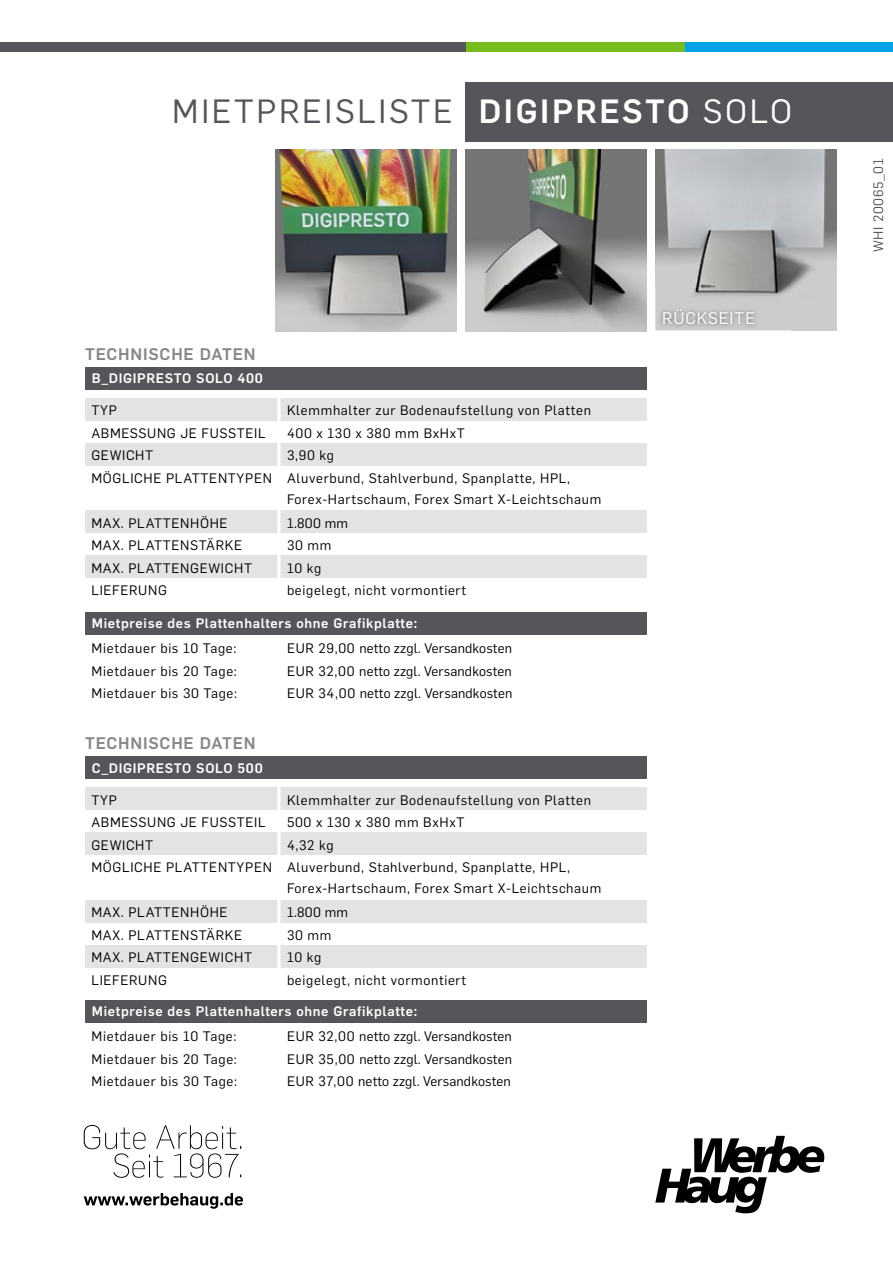
<style>
.page{position:relative;width:893px;height:1263px;background:#fff}
.page>*{position:absolute;margin:0;border:0;box-sizing:border-box;transform-origin:0 0}
.t1{font:500 33px "Flama";letter-spacing:.08em;color:#fff}
.t2{font:33px "Flama";letter-spacing:.08em;color:#54565a}
.t3{font:500 16.5px "Flama";letter-spacing:.05em;color:#878786}
.t4{font:16.5px "Flama";letter-spacing:.05em;color:#fff}
.t5{font:13.5px/22.5px "Flama";letter-spacing:.05em;color:#000}
.t6{font:13.5px "Flama";letter-spacing:.01em;color:#000}
.t7{font:500 13.5px "Flama";letter-spacing:.05em;color:#fff}
.t8{font:13.5px "Flama";color:#54565a}
.s1{font-weight:400}
</style>
<div class="page">
<img style="left:655px;top:149px;width:182px;height:181px">
<div style="left:465px;top:82px;width:428px;height:59px;background:#54565a"></div>
<img style="left:275px;top:150px;width:182px;height:181px">
<img style="left:465px;top:150px;width:181px;height:181px">
<svg style="left:655px;top:1136px;width:169px;height:77px"></svg>
<svg style="left:84px;top:1125px;width:157px;height:53px"></svg>
<svg style="left:84px;top:1193px;width:159px;height:16px"></svg>
<div style="left:85px;top:398px;width:561px;height:23px;background:#e3e3e3"></div>
<div style="left:85px;top:787px;width:561px;height:23px;background:#e3e3e3"></div>
<div style="left:85px;top:612px;width:561px;height:22px;background:#54565a"></div>
<div style="left:85px;top:1000px;width:561px;height:22px;background:#54565a"></div>
<div style="left:85px;top:367px;width:561px;height:23px;background:#54565a"></div>
<div style="left:85px;top:756px;width:561px;height:23px;background:#54565a"></div>
<div style="left:85px;top:443px;width:561px;height:23px;background:#e3e3e3"></div>
<div style="left:85px;top:832px;width:561px;height:23px;background:#e3e3e3"></div>
<div style="left:85px;top:511px;width:561px;height:22px;background:#e3e3e3"></div>
<div style="left:85px;top:900px;width:561px;height:22px;background:#e3e3e3"></div>
<div style="left:85px;top:556px;width:561px;height:22px;background:#e3e3e3"></div>
<div style="left:85px;top:945px;width:561px;height:22px;background:#e3e3e3"></div>
<hr style="left:277px;top:393px;width:3px;height:207px;background:#fff">
<hr style="left:277px;top:779px;width:3px;height:207px;background:#fff">
<img style="left:659px;top:304px;width:99px;height:24px">
<div style="left:458px;top:43px;width:232px;height:9px;background:#76bc21"></div>
<div style="left:685px;top:43px;width:208px;height:9px;background:#00a3e5"></div>
<div style="left:0;top:43px;width:465px;height:9px;background:#54565a"></div>
<h1 class="t2" style="left:172px;top:89px;width:282px">MIETPREISLISTE</h1>
<h1 class="t1" style="left:479px;top:88px;width:315px">DIGIPRESTO <span class="s1">SOLO</span></h1>
<p class="t3" style="left:85px;top:342px;width:172px">TECHNISCHE DATEN</p>
<p class="t7" style="left:92px;top:369px;width:173px">B_DIGIPRESTO SOLO 400</p>
<p class="t4" style="left:662px;top:306px;width:94px">RÜCKSEITE</p>
<p class="t5" style="left:91px;top:398px;width:182px">TYP<br>ABMESSUNG JE FUSSTEIL<br>GEWICHT<br>MÖGLICHE PLATTENTYPEN</p>
<p class="t5" style="left:91px;top:511px;width:162px">MAX. PLATTENHÖHE<br>MAX. PLATTENSTÄRKE<br>MAX. PLATTENGEWICHT<br>LIEFERUNG</p>
<p class="t5" style="left:287px;top:398px;width:305px">Klemmhalter zur Bodenaufstellung von Platten<br>400 x 130 x 380 mm BxHxT<br>3,90 kg<br>Aluverbund, Stahlverbund, Spanplatte, HPL,</p>
<p class="t5" style="left:287px;top:486px;width:316px;line-height:24px">Forex-Hartschaum, Forex Smart X-Leichtschaum<br>1.800 mm</p>
<p class="t5" style="left:287px;top:533px;width:181px">30 mm<br>10 kg<br>beigelegt, nicht vormontiert</p>
<p class="t7" style="left:92px;top:613px;width:327px">Mietpreise des Plattenhalters ohne Grafikplatte:</p>
<p class="t5" style="left:92px;top:636px;width:146px">Mietdauer bis 10 Tage:</p>
<p class="t6" style="left:287px;top:639px;width:226px">EUR 29,00 netto zzgl. Versandkosten</p>
<p class="t5" style="left:92px;top:659px;width:147px">Mietdauer bis 20 Tage:</p>
<p class="t6" style="left:287px;top:662px;width:226px">EUR 32,00 netto zzgl. Versandkosten</p>
<p class="t5" style="left:92px;top:681px;width:147px">Mietdauer bis 30 Tage:</p>
<p class="t6" style="left:287px;top:684px;width:227px">EUR 34,00 netto zzgl. Versandkosten</p>
<p class="t3" style="left:85px;top:731px;width:172px">TECHNISCHE DATEN</p>
<p class="t7" style="left:92px;top:758px;width:172px">C_DIGIPRESTO SOLO 500</p>
<p class="t5" style="left:91px;top:788px;width:182px">TYP<br>ABMESSUNG JE FUSSTEIL<br>GEWICHT<br>MÖGLICHE PLATTENTYPEN</p>
<p class="t5" style="left:91px;top:900px;width:162px">MAX. PLATTENHÖHE<br>MAX. PLATTENSTÄRKE<br>MAX. PLATTENGEWICHT<br>LIEFERUNG</p>
<p class="t5" style="left:287px;top:788px;width:305px">Klemmhalter zur Bodenaufstellung von Platten<br>500 x 130 x 380 mm BxHxT<br>4,32 kg<br>Aluverbund, Stahlverbund, Spanplatte, HPL,</p>
<p class="t5" style="left:287px;top:875px;width:316px;line-height:24px">Forex-Hartschaum, Forex Smart X-Leichtschaum<br>1.800 mm</p>
<p class="t5" style="left:287px;top:923px;width:181px">30 mm<br>10 kg<br>beigelegt, nicht vormontiert</p>
<p class="t7" style="left:92px;top:1001px;width:327px">Mietpreise des Plattenhalters ohne Grafikplatte:</p>
<p class="t5" style="left:92px;top:1024px;width:146px">Mietdauer bis 10 Tage:</p>
<p class="t6" style="left:287px;top:1027px;width:226px">EUR 32,00 netto zzgl. Versandkosten</p>
<p class="t5" style="left:92px;top:1047px;width:147px">Mietdauer bis 20 Tage:</p>
<p class="t6" style="left:287px;top:1050px;width:226px">EUR 35,00 netto zzgl. Versandkosten</p>
<p class="t5" style="left:92px;top:1069px;width:147px">Mietdauer bis 30 Tage:</p>
<p class="t6" style="left:287px;top:1072px;width:225px">EUR 37,00 netto zzgl. Versandkosten</p>
<p class="t8" style="left:869px;top:252px;width:96px;rotate:-90deg">WHI 20065_01</p>
</div>
